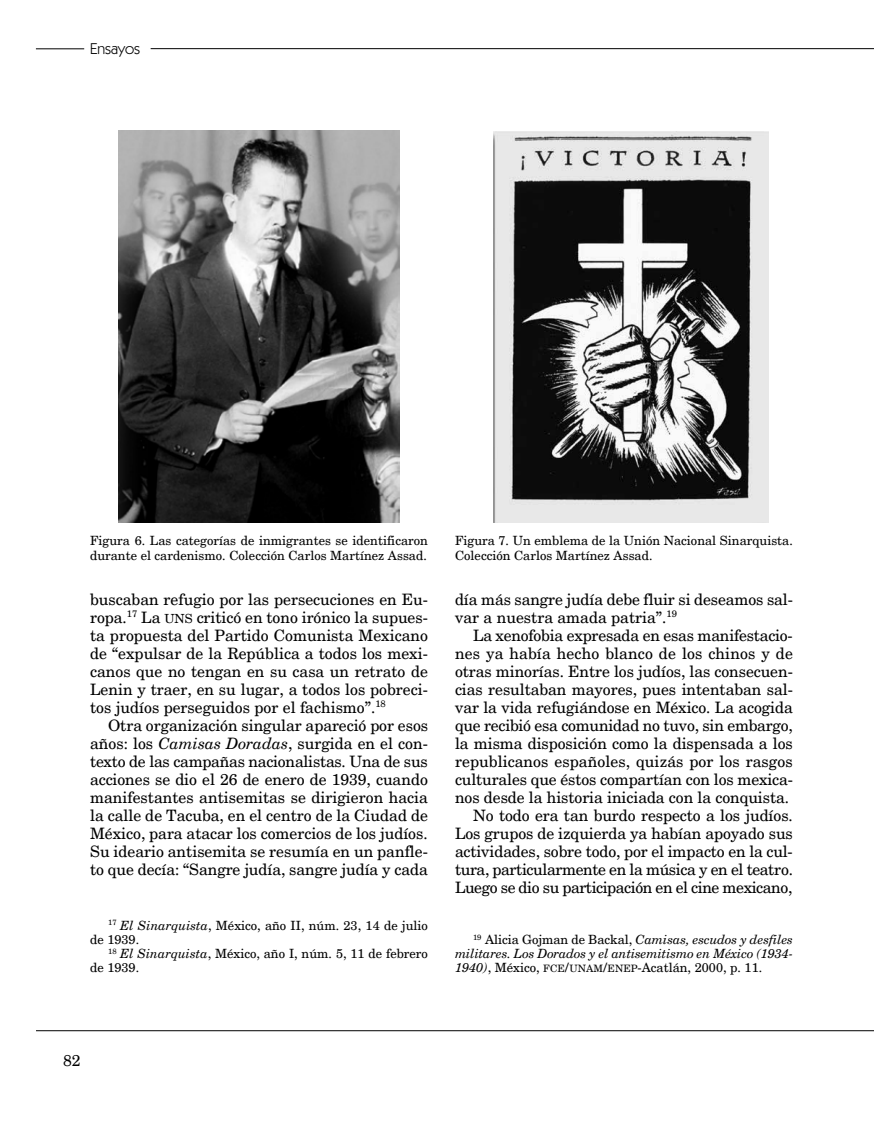
<style>
.page{position:relative;width:874px;height:1130px;background:#fff}
.page>*{position:absolute;margin:0;border:0;box-sizing:border-box;transform-origin:0 0}
.t1{font:15.75px/18px "New Century Schlbk";letter-spacing:-.005em;color:#000}
.t2{font:15.75px "Kabel IT Cby BT";color:#000}
.t3{font:12.75px/14.2px "New Century Schlbk";color:#000}
.t4{font:italic 12.75px/14.2px "New Century Schlbk";letter-spacing:-.005em;color:#000;text-align:justify}
.s1{font-family:"New Century Schlbk Roman SC800";font-size:12.6px}
.s2{color:#fff}
.s3{font-style:italic}
.s4{font-style:normal}
.s5{font-family:"New Century Schlbk Roman SC800";font-style:normal;font-size:10.2px}
.s6{font-family:"New Century Schlbk Roman SC800";font-style:normal}
</style>
<div class="page">
<hr style="left:151px;top:48px;width:722px;height:1px;background:#000">
<hr style="left:36px;top:49px;width:48px;height:1px;background:#000">
<hr style="left:36px;top:1030px;width:837px;height:1px;background:#000">
<img style="left:493px;top:132px;width:275px;height:390px">
<img style="left:119px;top:131px;width:280px;height:391px">
<p class="t2" style="left:90px;top:38px;width:52px">Ensayos</p>
<p class="t3" style="left:90px;top:534px;width:339px">Figura 6. Las categorías de inmigrantes se identificaron durante el cardenismo. Colección Carlos Martínez Assad.</p>
<p class="t3" style="left:454px;top:534px;width:339px">Figura 7. Un emblema de la Unión Nacional Sinarquista.<br>Colección Carlos Martínez Assad.</p>
<p class="t1" style="left:90px;top:590px;width:339px">buscaban refugio por las persecuciones en Eu-</p>
<p class="t1" style="left:90px;top:608px;width:339px">ropa.<sup>17</sup> La <span class="s1">UNS</span> criticó en tono irónico la supues-</p>
<p class="t1" style="left:90px;top:626px;width:339px">ta propuesta del Partido Comunista Mexicano</p>
<p class="t1" style="left:90px;top:644px;width:339px">de “expulsar de la República a todos los mexi-</p>
<p class="t1" style="left:90px;top:662px;width:339px">canos que no tengan en su casa un retrato de</p>
<p class="t1" style="left:90px;top:680px;width:339px">Lenin y traer, en su lugar, a todos los pobreci-</p>
<p class="t1" style="left:90px;top:698px;width:324px">tos judíos perseguidos por el fachismo”.<sup>18</sup> <span class="s2">7</span></p>
<p class="t1" style="left:108px;top:716px;width:321px">Otra organización singular apareció por esos</p>
<p class="t1" style="left:90px;top:734px;width:339px">años: los <span class="s3">Camisas Doradas</span>, surgida en el con-</p>
<p class="t1" style="left:90px;top:752px;width:339px">texto de las campañas nacionalistas. Una de sus</p>
<p class="t1" style="left:90px;top:770px;width:339px">acciones se dio el 26 de enero de 1939, cuando</p>
<p class="t1" style="left:90px;top:788px;width:339px">manifestantes antisemitas se dirigieron hacia</p>
<p class="t1" style="left:90px;top:806px;width:339px">la calle de Tacuba, en el centro de la Ciudad de</p>
<p class="t1" style="left:90px;top:824px;width:339px">México, para atacar los comercios de los judíos.</p>
<p class="t1" style="left:90px;top:842px;width:339px">Su ideario antisemita se resumía en un panfle-</p>
<p class="t1" style="left:90px;top:860px;width:339px">to que decía: “Sangre judía, sangre judía y cada</p>
<p class="t3" style="left:90px;top:918px;width:339px;text-indent:18px"><sup>17</sup> <span class="s3">El Sinarquista</span>, México, año II, núm. 23, 14 de julio de 1939.</p>
<p class="t3" style="left:90px;top:946px;width:339px;text-indent:18px"><sup>18</sup> <span class="s3">El Sinarquista</span>, México, año I, núm. 5, 11 de febrero de 1939.</p>
<p class="t1" style="left:454px;top:590px;width:339px">día más sangre judía debe fluir si deseamos sal&shy;var a nuestra amada patria”.<sup>19</sup> <span class="s2">8</span></p>
<p class="t1" style="left:454px;top:626px;width:339px;text-align:right">La xenofobia expresada en esas manifestacio&shy;nes ya había hecho blanco de los chinos y de otras minorías. Entre los judíos, las consecuen&shy;cias resultaban mayores, pues intentaban sal&shy;var la vida refugiándose en México. La acogida que recibió esa comunidad no tuvo, sin embargo, la misma disposición como la dispensada a los republicanos españoles, quizás por los rasgos culturales que éstos compartían con los mexica&shy;nos desde la historia iniciada con la conquista.<br>No todo era tan burdo respecto a los judíos.<br>Los grupos de izquierda ya habían apoyado sus actividades, sobre todo, por el impacto en la cul&shy;tura, particularmente en la música y en el teatro.<br>Luego se dio su participación en el cine mexicano,</p>
<p class="t4" style="left:455px;top:932px;width:339px;text-indent:18px"><sup>19</sup> <span class="s4">Alicia Gojman de Backal,</span> Camisas, escudos y desfiles militares. Los Dorados y el antisemitismo en México (1934- 1940)<span class="s4">, México,</span> <span class="s5">FCE</span><span class="s6">/</span><span class="s5">UNAM</span><span class="s6">/</span><span class="s5">ENEP</span><span class="s4">-Acatlán, 2000, p. 11.</span></p>
<p class="t1" style="left:63px;top:1051px;width:19px">82</p>
</div>
